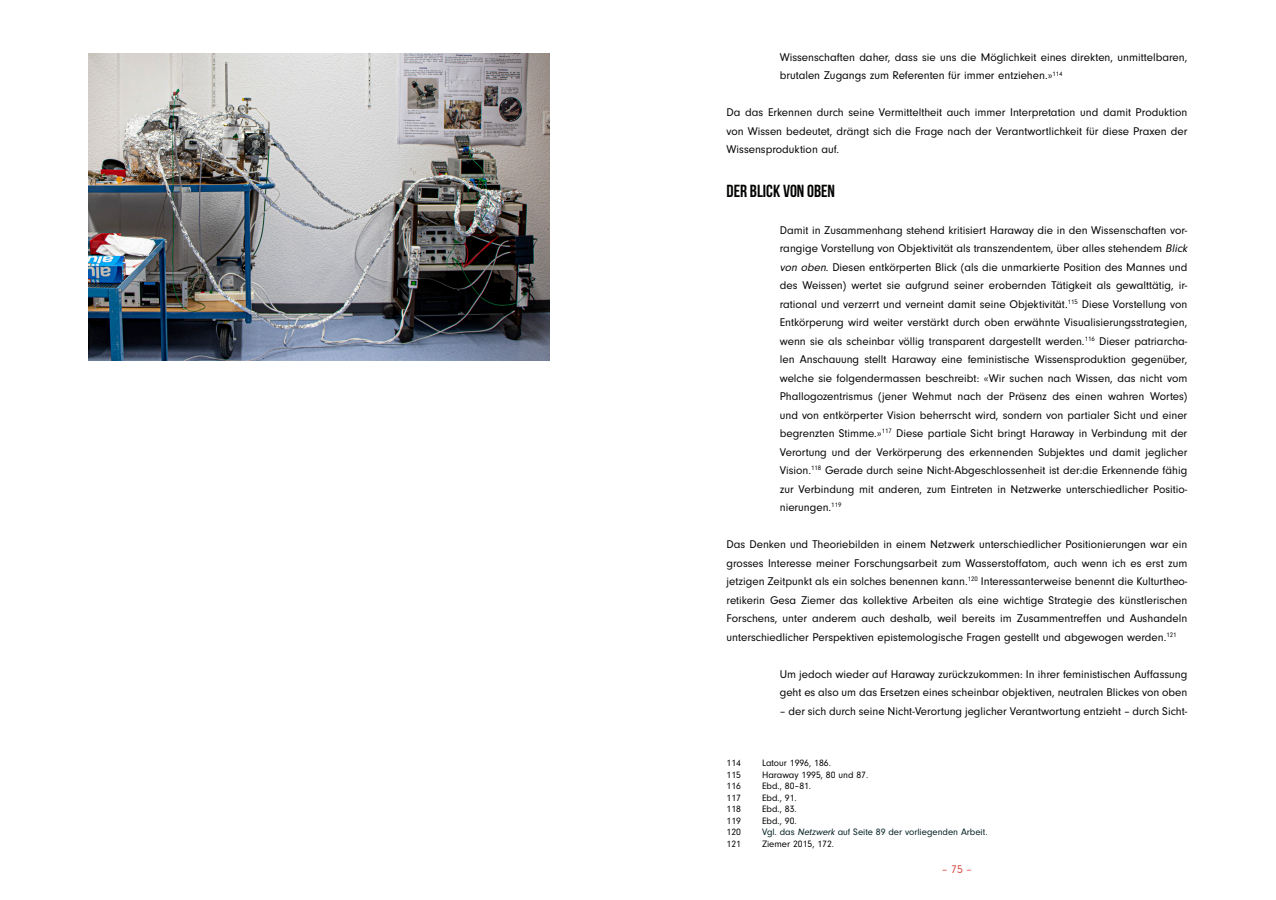
<style>
.page{position:relative;width:1276px;height:900px;background:#fff}
.page>*{position:absolute;margin:0;border:0;box-sizing:border-box;transform-origin:0 0}
.Zwischenüberschrift{font:700 17.5px "Bebas Neue";color:#040503}
.FLIESSTEXT{font:11.62px/18.5px "Neuzeit Gro";color:#040503}
.t1{font:11.62px "Neuzeit Gro";color:#d94e45}
.Paragraph_Style_5{font:9.62px "Neuzeit Gro";color:#040503}
.Paragraph_Style_5-2{font:9.62px "Neuzeit Gro";color:#041f22}
.s1{font-style:italic}
</style>
<div class="page">
<img style="left:89px;top:53px;width:460px;height:307px">
<p class="FLIESSTEXT" style="left:780px;top:48px;width:409px">Wissenschaften daher, dass sie uns die Möglichkeit eines direkten, unmittelbaren, brutalen Zugangs zum Referenten für immer entziehen.»<sup>114</sup></p>
<p class="FLIESSTEXT" style="left:726px;top:104px;width:462px;text-align:justify">Da das Erkennen durch seine Vermitteltheit auch immer Interpretation und damit Produktion von Wissen bedeutet, drängt sich die Frage nach der Verantwortlichkeit für diese Praxen der Wissensproduktion auf.</p>
<p class="Zwischenüberschrift" style="left:726px;top:181px;width:110px">DER BLICK VON OBEN</p>
<p class="FLIESSTEXT" style="left:780px;top:221px;width:411px">Damit in Zusammenhang stehend kritisiert Haraway die in den Wissenschaften vor&shy;rangige Vorstellung von Objektivität als transzendentem, über alles stehendem <span class="s1">Blick von oben</span>. Diesen entkörperten Blick (als die unmarkierte Position des Mannes und des Weissen) wertet sie aufgrund seiner erobernden Tätigkeit als gewalttätig, ir&shy;rational und verzerrt und verneint damit seine Objektivität.<sup>115</sup> Diese Vorstellung von Entkörperung wird weiter verstärkt durch oben erwähnte Visualisierungsstrategien, wenn sie als scheinbar völlig transparent dargestellt werden.<sup>116</sup> Dieser patriarcha&shy;len Anschauung stellt Haraway eine feministische Wissensproduktion gegenüber, welche sie folgendermassen beschreibt: «Wir suchen nach Wissen, das nicht vom Phallogozentrismus (jener Wehmut nach der Präsenz des einen wahren Wortes) und von entkörperter Vision beherrscht wird, sondern von partialer Sicht und einer begrenzten Stimme.»<sup>117</sup> Diese partiale Sicht bringt Haraway in Verbindung mit der Verortung und der Verkörperung des erkennenden Subjektes und damit jeglicher Vision.<sup>118</sup> Gerade durch seine Nicht-Abgeschlossenheit ist der:die Erkennende fähig zur Verbindung mit anderen, zum Eintreten in Netzwerke unterschiedlicher Positio&shy;nierungen.<sup>119</sup></p>
<p class="FLIESSTEXT" style="left:726px;top:535px;width:462px;text-align:justify">Das Denken und Theoriebilden in einem Netzwerk unterschiedlicher Positionierungen war ein grosses Interesse meiner Forschungsarbeit zum Wasserstoffatom, auch wenn ich es erst zum jetzigen Zeitpunkt als ein solches benennen kann.<sup>120</sup> Interessanterweise benennt die Kulturtheo&shy;retikerin Gesa Ziemer das kollektive Arbeiten als eine wichtige Strategie des künstlerischen Forschens, unter anderem auch deshalb, weil bereits im Zusammentreffen und Aushandeln unterschiedlicher Perspektiven epistemologische Fragen gestellt und abgewogen werden.<sup>121</sup></p>
<p class="FLIESSTEXT" style="left:780px;top:665px;width:409px">Um jedoch wieder auf Haraway zurückzukommen: In ihrer feministischen Auffassung geht es also um das Ersetzen eines scheinbar objektiven, neutralen Blickes von oben</p>
<p class="FLIESSTEXT" style="left:780px;top:702px;width:409px">– der sich durch seine Nicht-Verortung jeglicher Verantwortung entzieht – durch Sicht-</p>
<p class="Paragraph_Style_5" style="left:726px;top:758px;width:16px">114</p>
<p class="Paragraph_Style_5" style="left:762px;top:758px;width:70px">Latour 1996, 186.</p>
<p class="Paragraph_Style_5" style="left:726px;top:769px;width:16px">115</p>
<p class="Paragraph_Style_5" style="left:762px;top:769px;width:108px">Haraway 1995, 80 und 87.</p>
<p class="Paragraph_Style_5" style="left:726px;top:781px;width:16px">116</p>
<p class="Paragraph_Style_5" style="left:762px;top:781px;width:51px">Ebd., 80–81.</p>
<p class="Paragraph_Style_5" style="left:726px;top:792px;width:16px">117</p>
<p class="Paragraph_Style_5" style="left:762px;top:792px;width:36px">Ebd., 91.</p>
<p class="Paragraph_Style_5" style="left:726px;top:804px;width:16px">118</p>
<p class="Paragraph_Style_5" style="left:762px;top:804px;width:36px">Ebd., 83.</p>
<p class="Paragraph_Style_5" style="left:726px;top:815px;width:16px">119</p>
<p class="Paragraph_Style_5" style="left:762px;top:815px;width:36px">Ebd., 90.</p>
<p class="Paragraph_Style_5" style="left:726px;top:827px;width:16px">120</p>
<p class="Paragraph_Style_5-2" style="left:762px;top:827px;width:227px">Vgl. das <span class="s1">Netzwerk</span> auf Seite 89 der vorliegenden Arbeit.</p>
<p class="Paragraph_Style_5" style="left:726px;top:838px;width:16px">121</p>
<p class="Paragraph_Style_5" style="left:762px;top:838px;width:74px">Ziemer 2015, 172.</p>
<p class="t1" style="left:942px;top:863px;width:32px">– 75 –</p>
</div>
